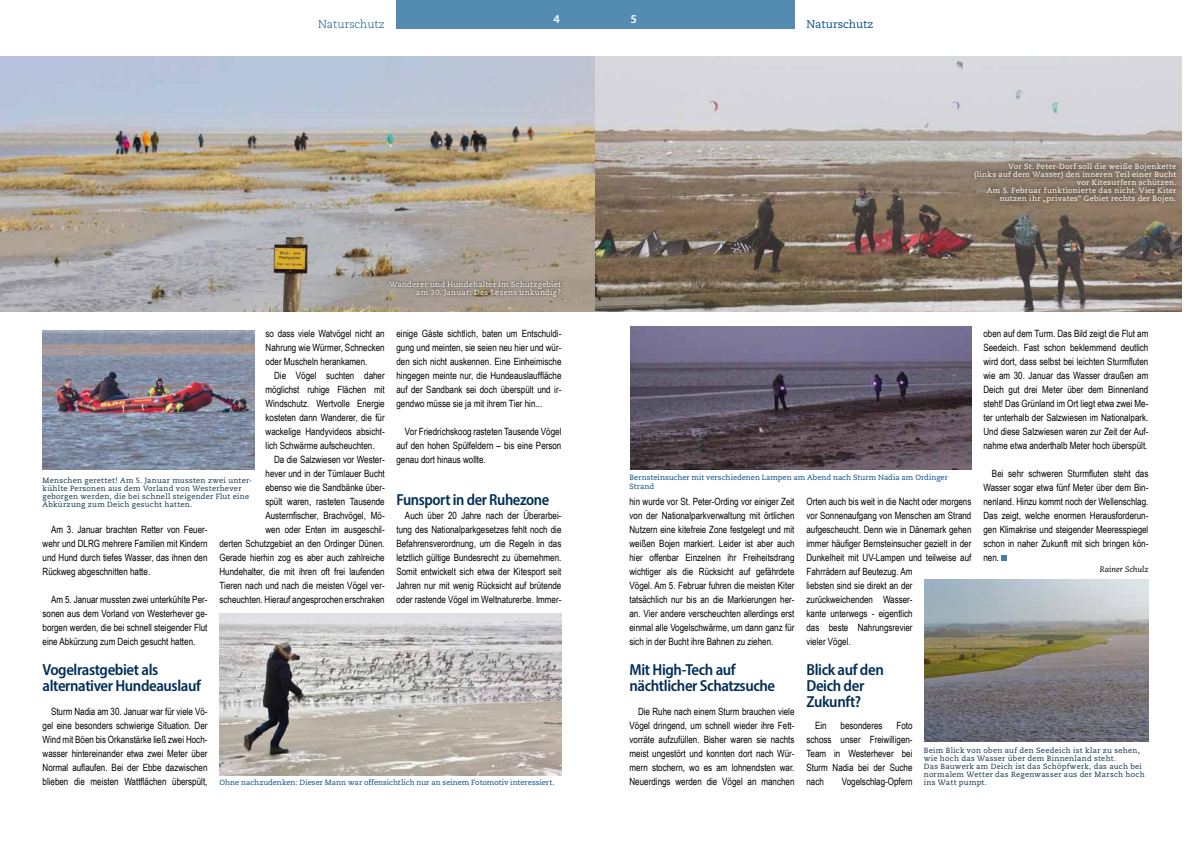
<style>
.page{position:relative;width:1191px;height:842px;background:#fff}
.page>*{position:absolute;margin:0;border:0;box-sizing:border-box;transform-origin:0 0}
.t1{font:600 semi-condensed 16px/16px "Myriad Pro";letter-spacing:-.025em;color:#002e56}
.t2{font:600 12px "Myriad Pro";color:#fff}
.t3{font:11px "Caecilia";color:#004b88}
.t4{font:300 11px "Caecilia";color:#004b88}
.t5{font:10px/14px "Arial Narrow";color:#000;text-align:justify}
.t6{font:italic 8px "Caecilia";color:#000}
.t7{font:7.5px/8px "Caecilia";letter-spacing:.03em;color:#0a3049}
.t8{font:7.5px/8px "Caecilia";letter-spacing:.035em;color:#fff;text-align:right}
.t9{font:7.5px/9px "Caecilia";color:#004b88}
</style>
<div class="page">
<img style="left:0;top:57px;width:1181px;height:254px">
<img style="left:630px;top:326px;width:341px;height:144px">
<svg style="left:1001px;top:555px;width:6px;height:6px"></svg>
<div style="left:968px;top:157px;width:213px;height:51px;background:#000;opacity:.85"></div>
<img style="left:43px;top:330px;width:211px;height:140px">
<img style="left:220px;top:613px;width:341px;height:162px">
<img style="left:924px;top:579px;width:224px;height:162px">
<div style="left:387px;top:279px;width:176px;height:21px;background:#000;opacity:.85"></div>
<div style="left:396px;top:1px;width:398px;height:27px;background:#548bb1"></div>
<p class="t4" style="left:318px;top:18px;width:68px">Naturschutz</p>
<p class="t2" style="left:553px;top:11px;width:8px">4</p>
<p class="t2" style="left:630px;top:11px;width:8px">5</p>
<p class="t8" style="left:389px;top:281px;width:173px">Wanderer und Hundehalter im Schutzgebiet am 30. Januar: Des Lesens unkundig?</p>
<p class="t3" style="left:806px;top:18px;width:68px">Naturschutz</p>
<p class="t8" style="left:974px;top:162px;width:204px">Vor St. Peter-Dorf soll die weiße Bojenkette<br>(links auf dem Wasser) den inneren Teil einer Bucht vor Kitesurfern schützen.<br>Am 5. Februar funktionierte das nicht. Vier Kiter nutzen ihr „privates“ Gebiet rechts der Bojen.</p>
<p class="t5" style="left:396px;top:326px;width:166px">einige Gäste sichtlich, baten um Entschuldi&shy;gung und meinten, sie seien neu hier und wür&shy;den sich nicht auskennen. Eine Einheimische hingegen meinte nur, die Hundeauslauffläche auf der Sandbank sei doch überspült und ir&shy;gendwo müsse sie ja mit ihrem Tier hin...</p>
<p class="t5" style="left:396px;top:424px;width:166px;text-indent:9px">Vor Friedrichskoog rasteten Tausende Vögel auf den hohen Spülfeldern – bis eine Person genau dort hinaus wollte.</p>
<h1 class="t1" style="left:396px;top:491px;width:154px">Funsport in der Ruhezone</h1>
<p class="t5" style="left:396px;top:508px;width:166px;text-indent:9px">Auch über 20 Jahre nach der Überarbei&shy;tung des Nationalparkgesetzes fehlt noch die Befahrensverordnung, um die Regeln in das letztlich gültige Bundesrecht zu übernehmen.<br>Somit entwickelt sich etwa der Kitesport seit Jahren nur mit wenig Rücksicht auf brütende oder rastende Vögel im Weltnaturerbe. Immer-</p>
<p class="t5" style="left:266px;top:326px;width:121px">so dass viele Watvögel nicht an Nahrung wie Würmer, Schnecken oder Muscheln herankamen.</p>
<p class="t5" style="left:266px;top:368px;width:121px;text-indent:9px">Die Vögel suchten daher möglichst ruhige Flächen mit Windschutz. Wertvolle Energie kosteten dann Wanderer, die für wackelige Handyvideos absicht&shy;lich Schwärme aufscheuchten.</p>
<p class="t5" style="left:219px;top:452px;width:167px;text-align:right">Da die Salzwiesen vor Wester-<br>hever und in der Tümlauer Bucht<br>ebenso wie die Sandbänke über-<br>spült waren, rasteten Tausende Austernfischer, Brachvögel, Mö-<br>wen oder Enten im ausgeschil-<br>derten Schutzgebiet an den Ordinger Dünen.<br>Gerade hierhin zog es aber auch zahlreiche Hundehalter, die mit ihren oft frei laufenden Tieren nach und nach die meisten Vögel ver&shy;scheuchten. Hierauf angesprochen erschraken</p>
<p class="t7" style="left:43px;top:476px;width:211px">Menschen gerettet! Am 5. Januar mussten zwei unter&shy;kühlte Personen aus dem Vorland von Westerhever geborgen werden, die bei schnell steigender Flut eine Abkürzung zum Deich gesucht hatten.</p>
<p class="t5" style="left:43px;top:522px;width:166px;text-indent:9px">Am 3. Januar brachten Retter von Feuer&shy;wehr und DLRG mehrere Familien mit Kindern und Hund durch tiefes Wasser, das ihnen den Rückweg abgeschnitten hatte.</p>
<p class="t5" style="left:43px;top:592px;width:166px;text-indent:9px">Am 5. Januar mussten zwei unterkühlte Per&shy;sonen aus dem Vorland von Westerhever ge&shy;borgen werden, die bei schnell steigender Flut eine Abkürzung zum Deich gesucht hatten.</p>
<h1 class="t1" style="left:43px;top:661px;width:160px">Vogelrastgebiet als alternativer Hundeauslauf</h1>
<p class="t5" style="left:43px;top:704px;width:166px;text-indent:9px">Sturm Nadia am 30. Januar war für viele Vö&shy;gel eine besonders schwierige Situation. Der Wind mit Böen bis Orkanstärke ließ zwei Hoch&shy;wasser hintereinander etwa zwei Meter über Normal auflaufen. Bei der Ebbe dazwischen blieben die meisten Wattflächen überspült,</p>
<p class="t9" style="left:219px;top:778px;width:336px">Ohne nachzudenken: Dieser Mann war offensichtlich nur an seinem Fotomotiv interessiert.</p>
<p class="t5" style="left:983px;top:326px;width:166px">oben auf dem Turm. Das Bild zeigt die Flut am Seedeich. Fast schon beklemmend deutlich wird dort, dass selbst bei leichten Sturmfluten wie am 30. Januar das Wasser draußen am Deich gut drei Meter über dem Binnenland steht! Das Grünland im Ort liegt etwa zwei Me&shy;ter unterhalb der Salzwiesen im Nationalpark.<br>Und diese Salzwiesen waren zur Zeit der Auf&shy;nahme etwa anderthalb Meter hoch überspült.</p>
<p class="t5" style="left:983px;top:466px;width:166px;text-indent:9px">Bei sehr schweren Sturmfluten steht das Wasser sogar etwa fünf Meter über dem Bin&shy;nenland. Hinzu kommt noch der Wellenschlag.<br>Das zeigt, welche enormen Herausforderun&shy;gen Klimakrise und steigender Meeresspiegel schon in naher Zukunft mit sich bringen kön&shy;nen.</p>
<p class="t6" style="left:1099px;top:564px;width:50px">Rainer Schulz</p>
<p class="t9" style="left:629px;top:473px;width:320px">Bernsteinsucher mit verschiedenen Lampen am Abend nach Sturm Nadia am Ordinger<br>Strand</p>
<p class="t5" style="left:629px;top:494px;width:166px">hin wurde vor St. Peter-Ording vor einiger Zeit von der Nationalparkverwaltung mit örtlichen Nutzern eine kitefreie Zone festgelegt und mit weißen Bojen markiert. Leider ist aber auch hier offenbar Einzelnen ihr Freiheitsdrang wichtiger als die Rücksicht auf gefährdete Vögel. Am 5. Februar fuhren die meisten Kiter tatsächlich nur bis an die Markierungen her&shy;an. Vier andere verscheuchten allerdings erst einmal alle Vogelschwärme, um dann ganz für sich in der Bucht ihre Bahnen zu ziehen.</p>
<h1 class="t1" style="left:629px;top:661px;width:147px">Mit High-Tech auf nächtlicher Schatzsuche</h1>
<p class="t5" style="left:629px;top:704px;width:166px;text-indent:9px">Die Ruhe nach einem Sturm brauchen viele Vögel dringend, um schnell wieder ihre Fett&shy;vorräte aufzufüllen. Bisher waren sie nachts meist ungestört und konnten dort nach Wür&shy;mern stochern, wo es am lohnendsten war.<br>Neuerdings werden die Vögel an manchen</p>
<p class="t5" style="left:806px;top:494px;width:166px;text-align:left">Orten auch bis weit in die Nacht oder morgens vor Sonnenaufgang von Menschen am Strand aufgescheucht. Denn wie in Dänemark gehen immer häufiger Bernsteinsucher gezielt in der Dunkelheit mit UV-Lampen und teilweise auf Fahrrädern auf Beutezug. Am<br>liebsten sind sie direkt an der zurückweichenden Wasser-<br>kante unterwegs - eigentlich<br>das beste Nahrungsrevier<br>vieler Vögel.</p>
<h1 class="t1" style="left:806px;top:661px;width:79px">Blick auf den<br>Deich der<br>Zukunft?</h1>
<p class="t5" style="left:815px;top:718px;width:13px">Ein</p>
<p class="t5" style="left:840px;top:718px;width:43px">besonderes</p>
<p class="t5" style="left:806px;top:718px;width:108px;text-indent:90px">Foto schoss unser Freiwilligen-Team in Westerhever bei Sturm Nadia bei der Suche nach</p>
<p class="t7" style="left:923px;top:747px;width:222px">Beim Blick von oben auf den Seedeich ist klar zu sehen, wie hoch das Wasser über dem Binnenland steht.<br>Das Bauwerk am Deich ist das Schöpfwerk, das auch bei normalem Wetter das Regenwasser aus der Marsch hoch ins Watt pumpt.</p>
<p class="t5" style="left:842px;top:774px;width:72px">Vogelschlag-Opfern</p>
</div>
